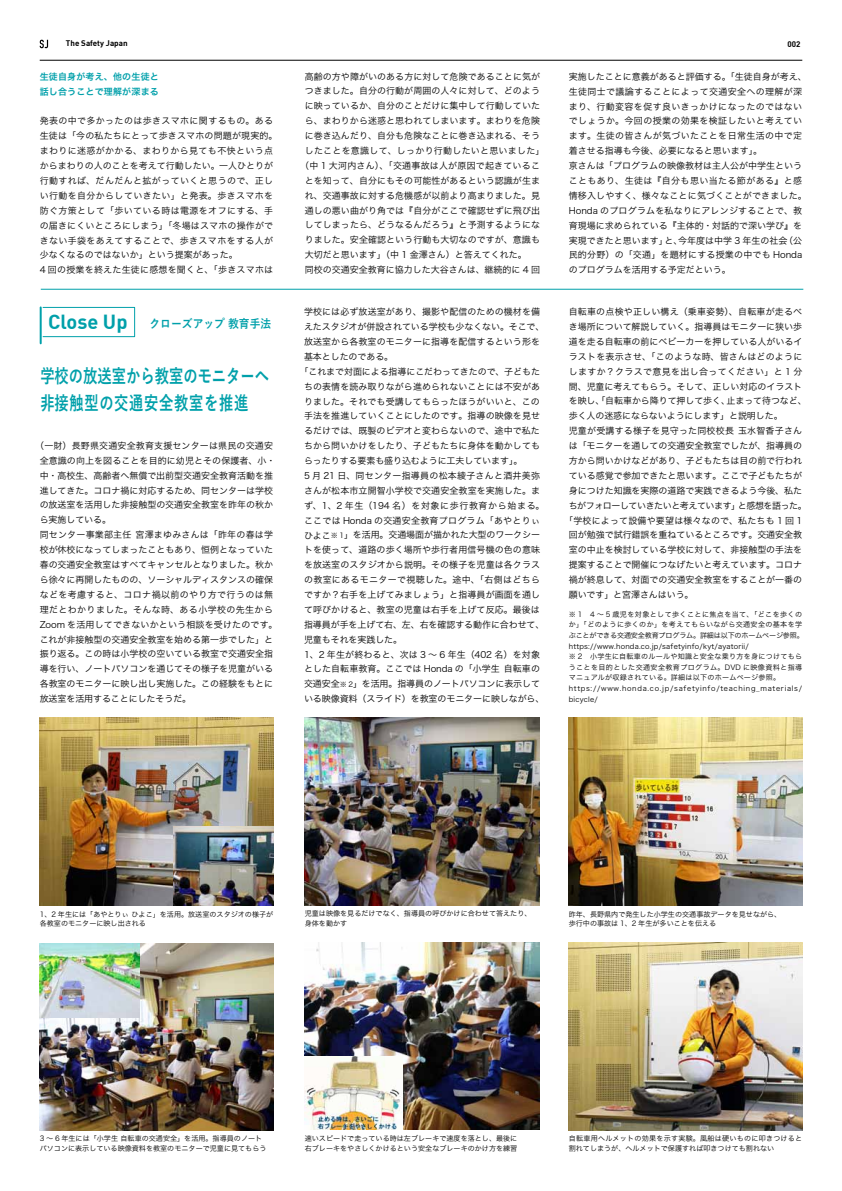
<style>
.page{position:relative;width:842px;height:1191px;background:#fff}
.page>*{position:absolute;margin:0;border:0;box-sizing:border-box;transform-origin:0 0}
.t1{font:700 19px/26.9px "Yu Go";letter-spacing:.005em;color:#00a0aa;scale:.75 1}
.t2{font:700 12px "Yu Go";color:#00a0aa;scale:.9 1}
.t3{font:9px/14.9px "Hira Kaku Pro N W3";letter-spacing:.005em;color:#000}
.t4{font:9px/14.9px "Hira Kaku Pro N W3";letter-spacing:.04em;color:#000}
.t5{font:9px "Hira Kaku Pro N W3";letter-spacing:.025em;color:#000}
.t6{font:9px "Hira Kaku Pro N W3";letter-spacing:-.05em;color:#000}
.t7{font:9px "Hira Kaku Pro N W3";letter-spacing:.065em;color:#000}
.t8{font:9px "Hira Kaku Pro N W3";letter-spacing:.03em;color:#000}
.t9{font:9px/14.9px "Hira Kaku Pro N W6";letter-spacing:.02em;color:#00a0aa}
.t10{font:9px "Hira Kaku Pro N W3";letter-spacing:.035em;color:#000}
.t11{font:700 8px "DIN";color:#000}
.t12{font:7.1px/10.6px "Hira Kaku Pro N W3";letter-spacing:.035em;color:#000}
.t13{font:7.1px/9.2px "Hira Kaku Pro N W3";color:#000}
.t14{font:7.1px/9.2px "Hira Kaku Pro N W3";letter-spacing:.03em;color:#000}
.s1{font-family:"DIN";font-size:20px}
.s2{font-size:7.1px}
</style>
<div class="page">
<svg style="left:40px;top:40px;width:8px;height:8px"></svg>
<hr style="left:40px;top:60px;width:762px;height:1px;background:#000">
<div style="left:43px;top:307px;width:92px;height:30px;border:1px solid #00a0aa"></div>
<hr style="left:40px;top:307px;width:2px;height:36px;background:#00a0aa">
<img style="left:40px;top:717px;width:233px;height:188px">
<img style="left:174px;top:826px;width:99px;height:79px">
<img style="left:305px;top:717px;width:235px;height:188px">
<img style="left:40px;top:943px;width:233px;height:187px">
<img style="left:40px;top:943px;width:99px;height:74px">
<img style="left:305px;top:942px;width:235px;height:187px">
<img style="left:305px;top:1056px;width:98px;height:73px">
<img style="left:569px;top:717px;width:233px;height:188px">
<img style="left:569px;top:942px;width:233px;height:188px">
<hr style="left:41px;top:289px;width:762px;height:1px;background:#00a0aa">
<p class="t11" style="left:66px;top:41px;width:63px">The Safety Japan</p>
<p class="t11" style="left:787px;top:41px;width:15px">002</p>
<p class="t9" style="left:40px;top:69px;width:121px">生徒自身が考え、他の生徒と話し合うことで理解が深まる</p>
<p class="t4" style="left:40px;top:113px;width:239px">発表の中で多かったのは歩きスマホに関するもの。ある生徒は「今の私たちにとって歩きスマホの問題が現実的。まわりに迷惑がかかる、まわりから見ても不快という点からまわりの人のことを考えて行動したい。一人ひとりが行動すれば、だんだんと拡がっていくと思うので、正しい行動を自分からしていきたい」と発表。歩きスマホを防ぐ方策として「歩いている時は電源をオフにする、手の届きにくいところにしまう」「冬場はスマホの操作ができない手袋をあえてすることで、歩きスマホをする人が少なくなるのではないか」という提案があった。<br>4 回の授業を終えた生徒に感想を聞くと、「歩きスマホは</p>
<p class="t3" style="left:305px;top:68px;width:237px">高齢の方や障がいのある方に対して危険であることに気が</p>
<p class="t3" style="left:305px;top:83px;width:237px">つきました。自分の行動が周囲の人々に対して、どのよう</p>
<p class="t3" style="left:305px;top:98px;width:237px">に映っているか、自分のことだけに集中して行動していた</p>
<p class="t3" style="left:305px;top:113px;width:237px">ら、まわりから迷惑と思われてしまいます。まわりを危険</p>
<p class="t3" style="left:305px;top:128px;width:237px">に巻き込んだり、自分も危険なことに巻き込まれる、そう</p>
<p class="t5" style="left:305px;top:143px;width:241px">したことを意識して、しっかり行動したいと思いました」</p>
<p class="t3" style="left:300px;top:157px;width:241px">（中 1 大河内さん）、「交通事故は人が原因で起きているこ</p>
<p class="t3" style="left:305px;top:172px;width:237px">とを知って、自分にもその可能性があるという認識が生ま</p>
<p class="t3" style="left:305px;top:187px;width:237px">れ、交通事故に対する危機感が以前より高まりました。見</p>
<p class="t3" style="left:305px;top:202px;width:237px">通しの悪い曲がり角では『自分がここで確認せずに飛び出</p>
<p class="t3" style="left:305px;top:217px;width:237px">してしまったら、どうなるんだろう』と予測するようにな</p>
<p class="t3" style="left:305px;top:232px;width:237px">りました。安全確認という行動も大切なのですが、意識も</p>
<p class="t3" style="left:305px;top:247px;width:223px">大切だと思います」（中 1 金澤さん）と答えてくれた。</p>
<p class="t3" style="left:305px;top:262px;width:237px">同校の交通安全教育に協力した大谷さんは、継続的に 4 回</p>
<p class="t3" style="left:569px;top:68px;width:240px">実施したことに意義があると評価する。「生徒自身が考え、生徒同士で議論することによって交通安全への理解が深まり、行動変容を促す良いきっかけになったのではないでしょうか。今回の授業の効果を検証したいと考えています。生徒の皆さんが気づいたことを日常生活の中で定着させる指導も今後、必要になると思います」。<br>亰さんは「プログラムの映像教材は主人公が中学生ということもあり、生徒は『自分も思い当たる節がある』と感情移入しやすく、様々なことに気づくことができました。<br>Honda のプログラムを私なりにアレンジすることで、教育現場に求められている『主体的・対話的で深い学び』を実現できたと思います」と、今年度は中学 3 年生の社会（公民的分野）の「交通」を題材にする授業の中でも Hondaのプログラムを活用する予定だという。</p>
<h2 class="t2" style="left:48px;top:317px;width:250px"><span class="s1">Close Up</span> クローズアップ 教育手法</h2>
<h1 class="t1" style="left:40px;top:363px;width:307px">学校の放送室から教室のモニターへ非接触型の交通安全教室を推進</h1>
<p class="t3" style="left:40px;top:437px;width:239px;text-indent:-4px">（一財）長野県交通安全教育支援センターは県民の交通安全意識の向上を図ることを目的に幼児とその保護者、小・中・高校生、高齢者へ無償で出前型交通安全教育活動を推進してきた。コロナ禍に対応するため、同センターは学校の放送室を活用した非接触型の交通安全教室を昨年の秋から実施している。<br>同センター事業部主任 宮澤まゆみさんは「昨年の春は学校が休校になってしまったこともあり、恒例となっていた春の交通安全教室はすべてキャンセルとなりました。秋から徐々に再開したものの、ソーシャルディスタンスの確保などを考慮すると、コロナ禍以前のやり方で行うのは無理だとわかりました。そんな時、ある小学校の先生から<br>Zoom を活用してできないかという相談を受けたのです。これが非接触型の交通安全教室を始める第一歩でした」と振り返る。この時は小学校の空いている教室で交通安全指導を行い、ノートパソコンを通じてその様子を児童がいる各教室のモニターに映し出し実施した。この経験をもとに放送室を活用することにしたそうだ。</p>
<p class="t3" style="left:304px;top:304px;width:238px">学校には必ず放送室があり、撮影や配信のための機材を備</p>
<p class="t3" style="left:304px;top:318px;width:242px">えたスタジオが併設されている学校も少なくない。そこで、</p>
<p class="t3" style="left:304px;top:333px;width:238px">放送室から各教室のモニターに指導を配信するという形を</p>
<p class="t3" style="left:304px;top:348px;width:91px">基本としたのである。</p>
<p class="t3" style="left:300px;top:363px;width:242px">「これまで対面による指導にこだわってきたので、子どもた</p>
<p class="t3" style="left:304px;top:378px;width:238px">ちの表情を読み取りながら進められないことには不安があ</p>
<p class="t3" style="left:304px;top:393px;width:237px">りました。それでも受講してもらったほうがいいと、この</p>
<p class="t3" style="left:304px;top:408px;width:238px">手法を推進していくことにしたのです。指導の映像を見せ</p>
<p class="t3" style="left:304px;top:423px;width:237px">るだけでは、既製のビデオと変わらないので、途中で私た</p>
<p class="t3" style="left:304px;top:438px;width:238px">ちから問いかけをしたり、子どもたちに身体を動かしても</p>
<p class="t3" style="left:304px;top:452px;width:220px">らったりする要素も盛り込むように工夫しています」。</p>
<p class="t5" style="left:304px;top:467px;width:237px">5 月 21 日、同センター指導員の松本綾子さんと酒井美弥</p>
<p class="t3" style="left:304px;top:482px;width:238px">さんが松本市立開智小学校で交通安全教室を実施した。ま</p>
<p class="t7" style="left:304px;top:497px;width:242px">ず、1、2 年生（194 名）を対象に歩行教育から始まる。</p>
<p class="t8" style="left:304px;top:512px;width:237px">ここでは Honda の交通安全教育プログラム「あやとりぃ</p>
<p class="t3" style="left:304px;top:527px;width:237px">ひよこ<span class="s2">※ 1</span>」を活用。交通場面が描かれた大型のワークシー</p>
<p class="t3" style="left:304px;top:542px;width:238px">トを使って、道路の歩く場所や歩行者用信号機の色の意味</p>
<p class="t3" style="left:304px;top:556px;width:238px">を放送室のスタジオから説明。その様子を児童は各クラス</p>
<p class="t10" style="left:304px;top:571px;width:237px">の教室にあるモニターで視聴した。途中、「右側はどちら</p>
<p class="t3" style="left:304px;top:586px;width:238px">ですか？右手を上げてみましょう」と指導員が画面を通し</p>
<p class="t3" style="left:304px;top:601px;width:237px">て呼びかけると、教室の児童は右手を上げて反応。最後は</p>
<p class="t3" style="left:304px;top:616px;width:242px">指導員が手を上げて右、左、右を確認する動作に合わせて、</p>
<p class="t3" style="left:304px;top:631px;width:100px">児童もそれを実践した。</p>
<p class="t3" style="left:304px;top:646px;width:237px">1、2 年生が終わると、次は 3 ～ 6 年生（402 名）を対象</p>
<p class="t3" style="left:304px;top:661px;width:237px">とした自転車教育。ここでは Honda の「小学生 自転車の</p>
<p class="t3" style="left:304px;top:676px;width:237px">交通安全<span class="s2">※ 2</span>」を活用。指導員のノートパソコンに表示して</p>
<p class="t3" style="left:304px;top:690px;width:242px">いる映像資料（スライド）を教室のモニターに映しながら、</p>
<p class="t3" style="left:569px;top:303px;width:235px">自転車の点検や正しい構え（乗車姿勢）、自転車が走るべ</p>
<p class="t3" style="left:569px;top:318px;width:235px">き場所について解説していく。指導員はモニターに狭い歩</p>
<p class="t3" style="left:569px;top:333px;width:235px">道を走る自転車の前にベビーカーを押している人がいるイ</p>
<p class="t3" style="left:569px;top:348px;width:235px">ラストを表示させ、「このような時、皆さんはどのように</p>
<p class="t4" style="left:569px;top:363px;width:235px">しますか？クラスで意見を出し合ってください」と 1 分</p>
<p class="t3" style="left:569px;top:378px;width:235px">間、児童に考えてもらう。そして、正しい対応のイラスト</p>
<p class="t3" style="left:569px;top:393px;width:240px">を映し、「自転車から降りて押して歩く、止まって待つなど、</p>
<p class="t3" style="left:569px;top:408px;width:215px">歩く人の迷惑にならないようにします」と説明した。</p>
<p class="t3" style="left:569px;top:423px;width:235px">児童が受講する様子を見守った同校校長 玉水智香子さん</p>
<p class="t3" style="left:569px;top:437px;width:235px">は「モニターを通しての交通安全教室でしたが、指導員の</p>
<p class="t3" style="left:569px;top:452px;width:235px">方から問いかけなどがあり、子どもたちは目の前で行われ</p>
<p class="t3" style="left:569px;top:467px;width:235px">ている感覚で参加できたと思います。ここで子どもたちが</p>
<p class="t3" style="left:569px;top:482px;width:235px">身につけた知識を実際の道路で実践できるよう今後、私た</p>
<p class="t6" style="left:569px;top:497px;width:240px">ちがフォローしていきたいと考えています」と感想を語った。</p>
<p class="t3" style="left:564px;top:512px;width:239px">「学校によって設備や要望は様々なので、私たちも 1 回 1</p>
<p class="t3" style="left:569px;top:527px;width:235px">回が勉強で試行錯誤を重ねているところです。交通安全教</p>
<p class="t3" style="left:569px;top:542px;width:235px">室の中止を検討している学校に対して、非接触型の手法を</p>
<p class="t3" style="left:569px;top:557px;width:235px">提案することで開催につなげたいと考えています。コロナ</p>
<p class="t3" style="left:569px;top:571px;width:235px">禍が終息して、対面での交通安全教室をすることが一番の</p>
<p class="t3" style="left:569px;top:586px;width:126px">願いです」と宮澤さんはいう。</p>
<p class="t12" style="left:569px;top:608px;width:237px">※ 1　4 ～ 5 歳児を対象として歩くことに焦点を当て、「どこを歩くのか」「どのように歩くのか」を考えてもらいながら交通安全の基本を学ぶことができる交通安全教育プログラム。詳細は以下のホームページ参照。https://www.honda.co.jp/safetyinfo/kyt/ayatorii/<br>※ 2　小学生に自転車のルールや知識と安全な乗り方を身につけてもらうことを目的とした交通安全教育プログラム。DVD に映像資料と指導マニュアルが収録されている。詳細は以下のホームページ参照。https://www.honda.co.jp/safetyinfo/teaching_materials/ bicycle/</p>
<p class="t13" style="left:40px;top:909px;width:235px">1、2 年生には「あやとりぃ ひよこ」を活用。放送室のスタジオの様子が各教室のモニターに映し出される</p>
<p class="t13" style="left:305px;top:908px;width:228px">児童は映像を見るだけでなく、指導員の呼びかけに合わせて答えたり、身体を動かす</p>
<p class="t13" style="left:569px;top:909px;width:214px">昨年、長野県内で発生した小学生の交通事故データを見せながら、歩行中の事故は 1、2 年生が多いことを伝える</p>
<p class="t13" style="left:40px;top:1133px;width:228px">3 ～ 6 年生には「小学生 自転車の交通安全」を活用。指導員のノートパソコンに表示している映像資料を教室のモニターで児童に見てもらう</p>
<p class="t13" style="left:305px;top:1133px;width:214px">速いスピードで走っている時は左ブレーキで速度を落とし、最後に右ブレーキをやさしくかけるという安全なブレーキのかけ方を練習</p>
<p class="t14" style="left:569px;top:1133px;width:235px">自転車用ヘルメットの効果を示す実験。風船は硬いものに叩きつけると割れてしまうが、ヘルメットで保護すれば叩きつけても割れない</p>
</div>
